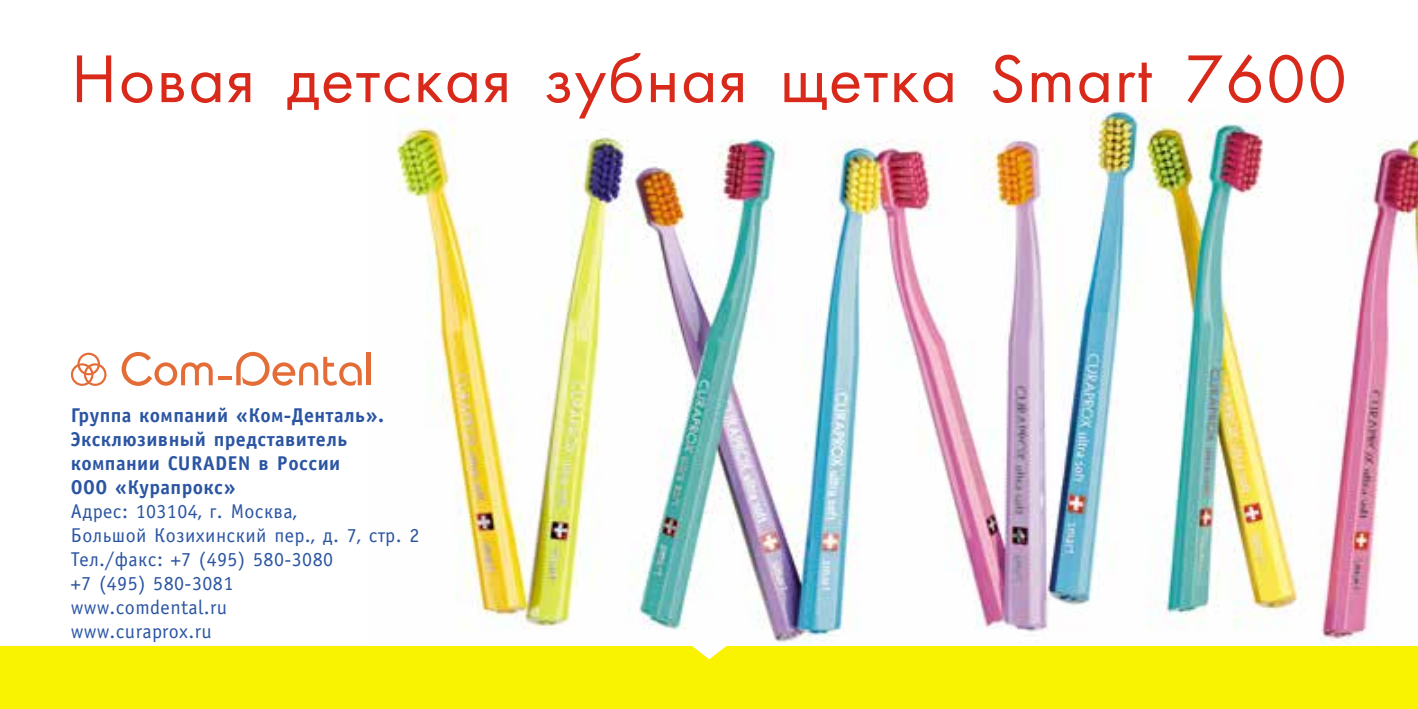
<style>
.page{position:relative;width:1418px;height:709px;background:#fff}
.page>*{position:absolute;margin:0;border:0;box-sizing:border-box;transform-origin:0 0}
.t1{font:70px "Futura Book C";letter-spacing:.02em;color:#d8291a}
.t2{font:20px/24px "Officina Sans C";letter-spacing:.02em;color:#2b55a2}
.t3{font:700 20px/24px "Officina Sans C";letter-spacing:.02em;color:#2b55a2}
</style>
<div class="page">
<div style="left:0;top:646px;width:1417px;height:63px;background:#f9f200"></div>
<img style="left:396px;top:110px;width:1021px;height:535px">
<svg style="left:122px;top:352px;width:91px;height:34px"></svg>
<hr style="left:218px;top:377px;width:14px;height:3px;background:#e36c37">
<svg style="left:236px;top:352px;width:126px;height:34px"></svg>
<hr style="left:367px;top:352px;width:4px;height:33px;background:#e36c37">
<svg style="left:71px;top:353px;width:35px;height:33px"></svg>
<h1 class="t1" style="left:71px;top:40px;width:1277px">Новая детская зубная щетка Smart 7600</h1>
<p class="t3" style="left:71px;top:403px;width:314px">Группа компаний «Ком-Денталь».<br>Эксклюзивный представитель компании CURADEN в России<br>ООО «Курапрокс»</p>
<p class="t2" style="left:71px;top:499px;width:350px">Адрес: 103104, г. Москва,<br>Большой Козихинский пер., д. 7, стр. 2<br>Тел./факс: +7 (495) 580-3080<br>+7 (495) 580-3081<br>www.comdental.ru<br>www.curaprox.ru</p>
</div>
